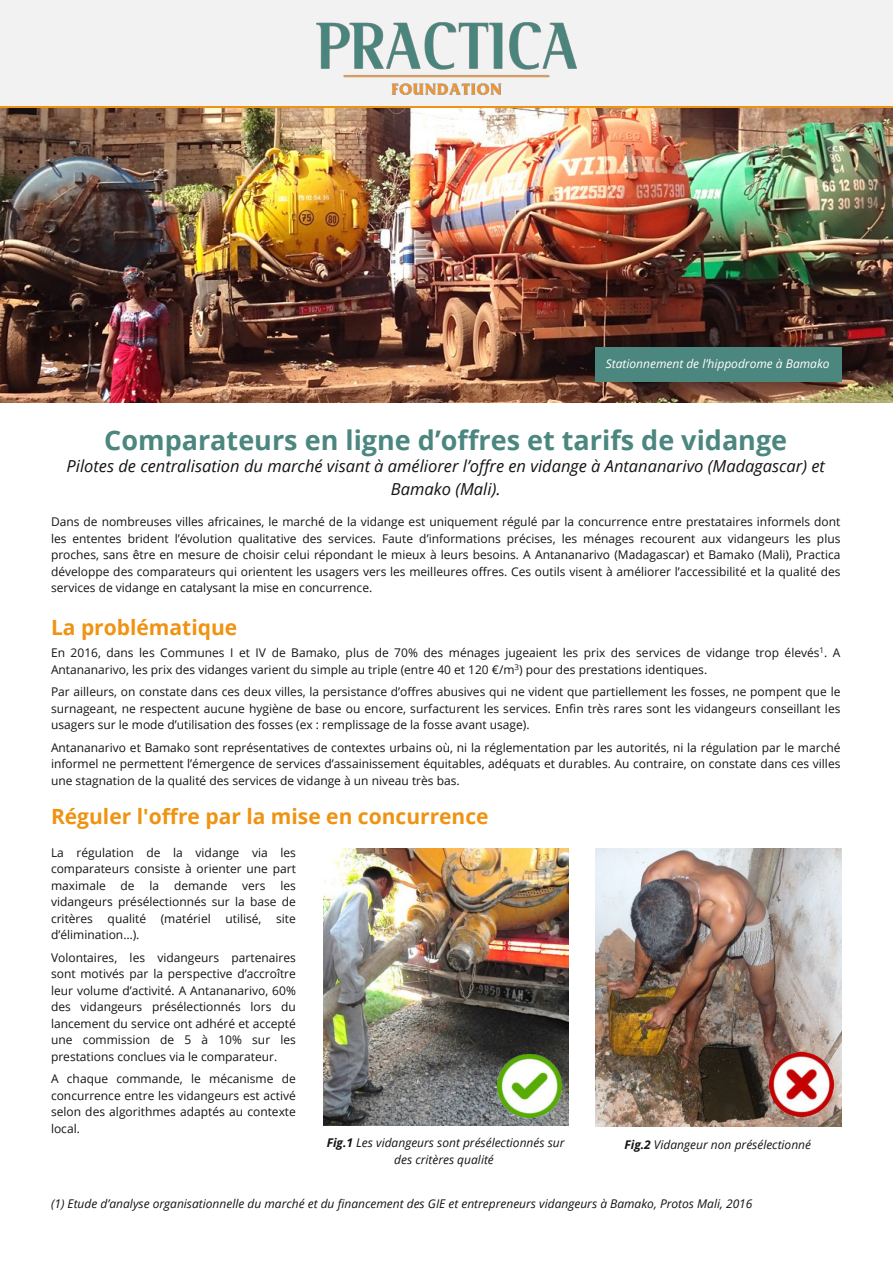
<style>
.page{position:relative;width:893px;height:1263px;background:#fff}
.page>*{position:absolute;margin:0;border:0;box-sizing:border-box;transform-origin:0 0}
.t1{font:700 27px "Open Sans";color:#4b867f}
.t2{font:700 21px "Open Sans";color:#f09312}
.t3{font:italic 16.5px/22.5px "Open Sans";color:#161413;text-align:center}
.t4{font:12px/16.5px "Open Sans";color:#161413;text-align:justify}
.t5{font:italic 12px/16.5px "Open Sans";color:#161413;text-align:center}
.t6{font:italic 12px "Open Sans";color:#fff}
.s1{font-weight:700}
</style>
<div class="page">
<div style="left:0;top:0;width:893px;height:106px;background:#f2f2f2"></div>
<hr style="left:0;top:106px;width:893px;height:2px;background:#f09312">
<img style="left:317px;top:22px;width:259px;height:73px">
<img style="left:0;top:108px;width:893px;height:295px">
<img style="left:323px;top:849px;width:246px;height:277px">
<img style="left:595px;top:849px;width:247px;height:277px">
<div style="left:595px;top:348px;width:247px;height:34px;background:#4b867f"></div>
<img style="left:497px;top:1054px;width:64px;height:64px">
<img style="left:770px;top:1052px;width:63px;height:64px">
<p class="t6" style="left:606px;top:355px;width:225px">Stationnement de l’hippodrome à Bamako</p>
<h1 class="t1" style="left:104px;top:421px;width:684px">Comparateurs en ligne d’offres et tarifs de vidange</h1>
<h3 class="t3" style="left:67px;top:455px;width:760px">Pilotes de centralisation du marché visant à améliorer l’offre en vidange à Antananarivo (Madagascar) et<br>Bamako (Mali).</h3>
<p class="t4" style="left:51px;top:513px;width:791px">Dans de nombreuses villes africaines, le marché de la vidange est uniquement régulé par la concurrence entre prestataires informels dont les ententes brident l’évolution qualitative des services. Faute d’informations précises, les ménages recourent aux vidangeurs les plus proches, sans être en mesure de choisir celui répondant le mieux à leurs besoins. A Antananarivo (Madagascar) et Bamako (Mali), Practica développe des comparateurs qui orientent les usagers vers les meilleures offres. Ces outils visent à améliorer l’accessibilité et la qualité des services de vidange en catalysant la mise en concurrence.</p>
<h2 class="t2" style="left:51px;top:612px;width:188px">La problématique</h2>
<p class="t4" style="left:51px;top:644px;width:791px">En 2016, dans les Communes I et IV de Bamako, plus de 70% des ménages jugeaient les prix des services de vidange trop élevés<sup>1</sup>. A<br>Antananarivo, les prix des vidanges varient du simple au triple (entre 40 et 120 €/m<sup>3</sup>) pour des prestations identiques.</p>
<p class="t4" style="left:51px;top:683px;width:791px">Par ailleurs, on constate dans ces deux villes, la persistance d’offres abusives qui ne vident que partiellement les fosses, ne pompent que le surnageant, ne respectent aucune hygiène de base ou encore, surfacturent les services. Enfin très rares sont les vidangeurs conseillant les usagers sur le mode d’utilisation des fosses (ex : remplissage de la fosse avant usage).</p>
<p class="t4" style="left:51px;top:739px;width:791px">Antananarivo et Bamako sont représentatives de contextes urbains où, ni la réglementation par les autorités, ni la régulation par le marché informel ne permettent l’émergence de services d’assainissement équitables, adéquats et durables. Au contraire, on constate dans ces villes une stagnation de la qualité des services de vidange à un niveau très bas.</p>
<h2 class="t2" style="left:51px;top:801px;width:439px">Réguler l'offre par la mise en concurrence</h2>
<p class="t4" style="left:51px;top:844px;width:246px">La régulation de la vidange via les comparateurs consiste à orienter une part maximale de la demande vers les vidangeurs présélectionnés sur la base de critères qualité (matériel utilisé, site d’élimination…).</p>
<p class="t4" style="left:51px;top:949px;width:246px">Volontaires, les vidangeurs partenaires sont motivés par la perspective d’accroître leur volume d’activité. A Antananarivo, 60% des vidangeurs présélectionnés lors du lancement du service ont adhéré et accepté une commission de 5 à 10% sur les prestations conclues via le comparateur.</p>
<p class="t4" style="left:51px;top:1070px;width:246px">A chaque commande, le mécanisme de concurrence entre les vidangeurs est activé selon des algorithmes adaptés au contexte local.</p>
<p class="t5" style="left:327px;top:1134px;width:239px"><span class="s1">Fig.1</span> Les vidangeurs sont présélectionnés sur des critères qualité</p>
<p class="t5" style="left:624px;top:1136px;width:188px"><span class="s1">Fig.2</span> Vidangeur non présélectionné</p>
<p class="t5" style="left:51px;top:1195px;width:703px">(1) Etude d’analyse organisationnelle du marché et du financement des GIE et entrepreneurs vidangeurs à Bamako, Protos Mali, 2016</p>
</div>
